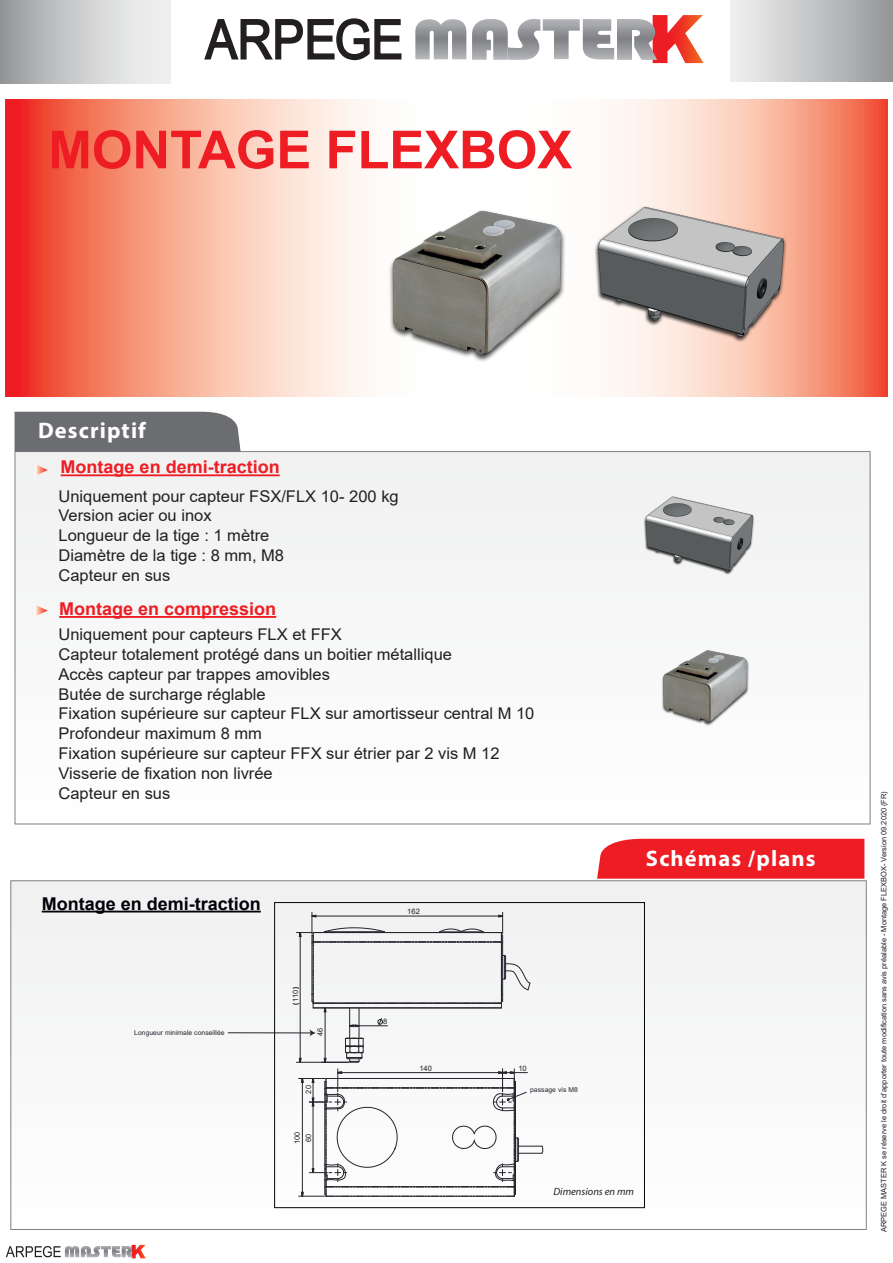
<style>
.page{position:relative;width:893px;height:1263px;background:#fff}
.page>*{position:absolute;margin:0;border:0;box-sizing:border-box;transform-origin:0 0}
.t1{font:700 52.5px "Arial";letter-spacing:-.005em;color:#ee1d23}
.t2{font:700 22.5px "Myriad Pro";letter-spacing:.05em;color:#fff}
.t3{font:700 17.7px "Arial";color:#ee1d23}
.t4{font:700 17.7px "Arial";color:#000007}
.t5{font:16.2px/19.8px "Arial";color:#231f20}
.t6{font:italic 10.5px "Myriad Pro";color:#231f20}
.t7{font:7.5px "Arial";color:#231f20}
.t8{font:7.5px "Arial";color:#202020}
.t9{font:6.75px "Arial";color:#24242d}
</style>
<div class="page">
<div style="left:730px;top:0;width:163px;height:82px;background:linear-gradient(to right,#f3f3f3,#959799)"></div>
<div style="left:0;top:0;width:171px;height:83px;background:linear-gradient(to right,#9b9da0,#fcfbfb)"></div>
<svg style="left:6px;top:99px;width:881px;height:297px;background:#f8ab99"></svg>
<svg style="left:204px;top:18px;width:198px;height:43px"></svg>
<svg style="left:653px;top:15px;width:51px;height:48px"></svg>
<img style="left:472px;top:19px;width:68px;height:41px">
<img style="left:415px;top:19px;width:51px;height:40px">
<img style="left:543px;top:19px;width:37px;height:40px">
<img style="left:583px;top:19px;width:31px;height:40px">
<img style="left:617px;top:19px;width:40px;height:41px">
<div style="left:11px;top:881px;width:855px;height:348px;background:#f7f7f8"></div>
<div style="left:15px;top:452px;width:855px;height:372px;background:#f7f7f8"></div>
<div style="left:15px;top:412px;width:226px;height:40px;background:#6c6d70"></div>
<div style="left:597px;top:839px;width:267px;height:40px;background:#ee1d23"></div>
<div style="left:274px;top:902px;width:371px;height:306px;border:1px solid #040503"></div>
<hr style="left:228px;top:1032px;width:83px;height:1px;background:#24242d">
<svg style="left:292px;top:912px;width:252px;height:285px"></svg>
<svg style="left:36px;top:464px;width:12px;height:12px"></svg>
<svg style="left:36px;top:605px;width:12px;height:11px"></svg>
<img style="left:534px;top:173px;width:283px;height:223px">
<img style="left:337px;top:169px;width:274px;height:213px">
<hr style="left:61px;top:474px;width:219px;height:2px;background:#ee1d23">
<hr style="left:59px;top:616px;width:217px;height:2px;background:#ee1d23">
<img style="left:643px;top:496px;width:112px;height:79px">
<img style="left:662px;top:650px;width:87px;height:76px">
<hr style="left:42px;top:911px;width:219px;height:1px;background:#000007">
<svg style="left:6px;top:1246px;width:55px;height:11px"></svg>
<img style="left:65px;top:1246px;width:14px;height:11px">
<svg style="left:81px;top:1245px;width:65px;height:13px"></svg>
<h1 class="t1" style="left:48px;top:113px;width:526px">MONTAGE FLEXBOX</h1>
<h2 class="t2" style="left:38px;top:415px;width:109px">Descriptif</h2>
<p class="t3" style="left:61px;top:455px;width:221px">Montage en demi-traction</p>
<p class="t5" style="left:58px;top:486px;width:342px">Uniquement pour capteur FSX/FLX 10- 200 kg<br>Version acier ou inox<br>Longueur de la tige : 1 mètre<br>Diamètre de la tige : 8 mm, M8<br>Capteur en sus</p>
<p class="t3" style="left:59px;top:596px;width:219px">Montage en compression</p>
<p class="t5" style="left:58px;top:624px;width:477px">Uniquement pour capteurs FLX et FFX<br>Capteur totalement protégé dans un boitier métallique<br>Accès capteur par trappes amovibles<br>Butée de surcharge réglable<br>Fixation supérieure sur capteur FLX sur amortisseur central M 10<br>Profondeur maximum 8 mm<br>Fixation supérieure sur capteur FFX sur étrier par 2 vis M 12<br>Visserie de fixation non livrée<br>Capteur en sus</p>
<p class="t4" style="left:42px;top:891px;width:221px">Montage en demi-traction</p>
<p class="t8" style="left:407px;top:906px;width:14px">162</p>
<h2 class="t2" style="left:646px;top:844px;width:171px">Schémas /plans</h2>
<p class="t9" style="left:134px;top:1028px;width:92px">Longueur minimale conseillée</p>
<p class="t8" style="left:290px;top:1002px;width:14px;rotate:-90deg">110</p>
<p class="t8" style="left:315px;top:1036px;width:10px;rotate:-90deg">46</p>
<p class="t8" style="left:303px;top:1093px;width:10px;rotate:-90deg">20</p>
<p class="t8" style="left:292px;top:1144px;width:14px;rotate:-90deg">100</p>
<p class="t8" style="left:303px;top:1142px;width:10px;rotate:-90deg">60</p>
<p class="t8" style="left:383px;top:1016px;width:6px">8</p>
<p class="t8" style="left:419px;top:1063px;width:14px">140</p>
<p class="t8" style="left:518px;top:1063px;width:10px">10</p>
<p class="t9" style="left:530px;top:1085px;width:49px">passage vis M8</p>
<p class="t6" style="left:553px;top:1185px;width:82px">Dimensions en mm</p>
<p class="t7" style="left:878px;top:1232px;width:442px;rotate:-90deg">ARPEGE MASTER K se réserve le droit d’apporter toute modification sans avis préalable - Montage FLEXBOX- Version 09.2020 (FR)</p>
</div>
